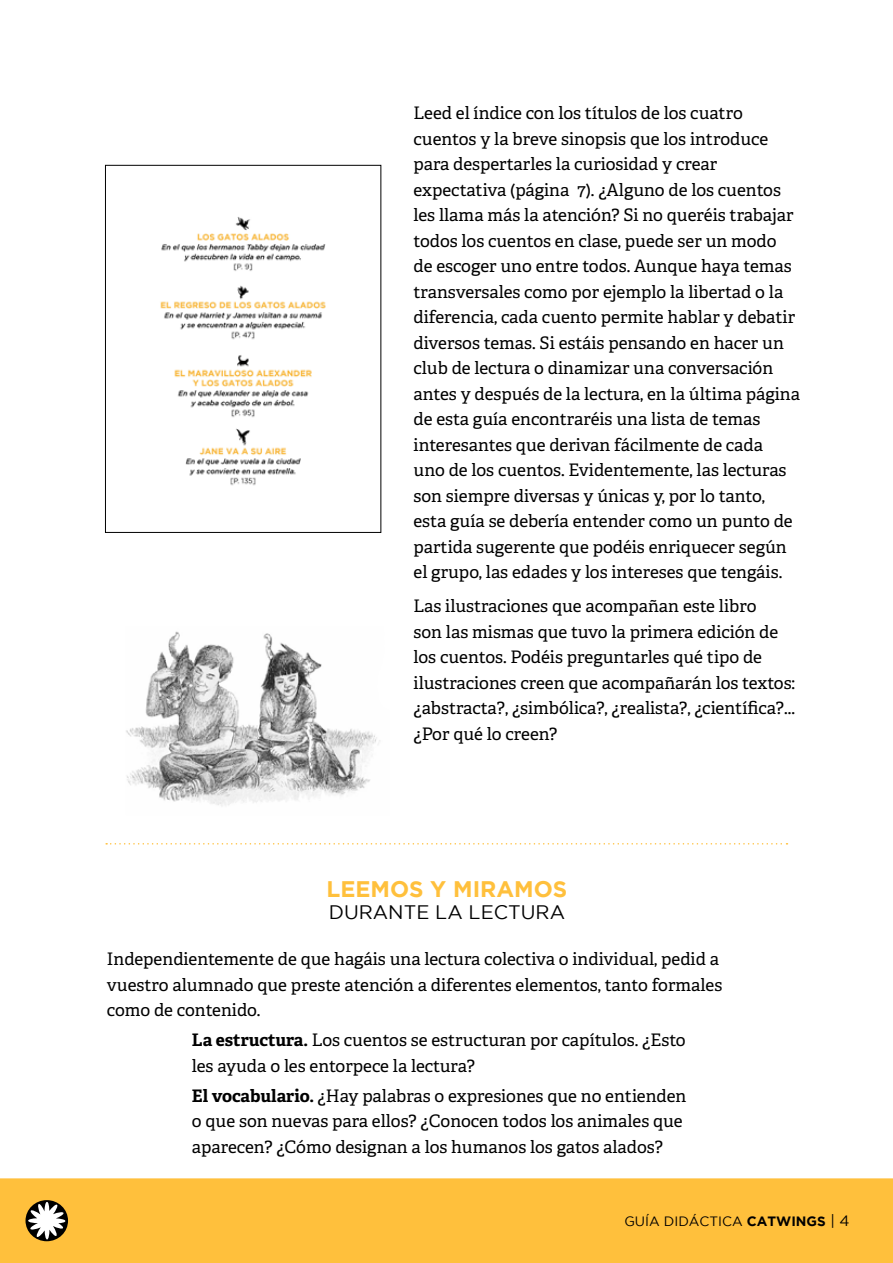
<style>
.page{position:relative;width:893px;height:1263px;background:#fff}
.page>*{position:absolute;margin:0;border:0;box-sizing:border-box;transform-origin:0 0}
.t1{font:700 22.5px "Gotham";color:#ffc03c}
.t2{font:19.5px "Gotham";color:#000}
.t3{font:17.25px/25.5px "Adelle PE";color:#000}
.t4{font:13.5px "Gotham";color:#000}
.s1{font-weight:700}
.s2{font-size:15px}
</style>
<div class="page">
<img style="left:126px;top:631px;width:254px;height:175px">
<img style="left:160px;top:217px;width:166px;height:269px">
<div style="left:105px;top:165px;width:276px;height:368px;border:1px solid #000"></div>
<div style="left:0;top:1178px;width:893px;height:85px;background:#ffc03c"></div>
<svg style="left:106px;top:843px;width:681px;height:1px"></svg>
<svg style="left:26px;top:1200px;width:42px;height:41px"></svg>
<svg style="left:28px;top:1202px;width:37px;height:37px"></svg>
<p class="t3" style="left:414px;top:100px;width:388px">Leed el índice con los títulos de los cuatro cuentos y la breve sinopsis que los introduce para despertarles la curiosidad y crear expectativa (página 7). ¿Alguno de los cuentos les llama más la atención? Si no queréis trabajar todos los cuentos en clase, puede ser un modo<br>de escoger uno entre todos. Aunque haya temas transversales como por ejemplo la libertad o la diferencia, cada cuento permite hablar y debatir diversos temas. Si estáis pensando en hacer un club de lectura o dinamizar una conversación antes y después de la lectura, en la última página de esta guía encontraréis una lista de temas interesantes que derivan fácilmente de cada<br>uno de los cuentos. Evidentemente, las lecturas son siempre diversas y únicas y, por lo tanto, esta guía se debería entender como un punto de partida sugerente que podéis enriquecer según el grupo, las edades y los intereses que tengáis.</p>
<p class="t3" style="left:414px;top:593px;width:383px">Las ilustraciones que acompañan este libro<br>son las mismas que tuvo la primera edición de los cuentos. Podéis preguntarles qué tipo de ilustraciones creen que acompañarán los textos: ¿abstracta?, ¿simbólica?, ¿realista?, ¿científica?... ¿Por qué lo creen?</p>
<h1 class="t1" style="left:326px;top:876px;width:242px">LEEMOS Y MIRAMOS</h1>
<p class="t2" style="left:329px;top:901px;width:238px">DURANTE LA LECTURA</p>
<p class="t3" style="left:107px;top:946px;width:617px">Independientemente de que hagáis una lectura colectiva o individual, pedid a vuestro alumnado que preste atención a diferentes elementos, tanto formales como de contenido.</p>
<p class="t3" style="left:192px;top:1027px;width:495px"><span class="s1">La estructura.</span> Los cuentos se estructuran por capítulos. ¿Esto les ayuda o les entorpece la lectura?</p>
<p class="t3" style="left:192px;top:1082px;width:496px"><span class="s1">El vocabulario.</span> ¿Hay palabras o expresiones que no entienden o que son nuevas para ellos? ¿Conocen todos los animales que aparecen? ¿Cómo designan a los humanos los gatos alados?</p>
<p class="t4" style="left:624px;top:1214px;width:227px">GUÍA DIDÁCTICA <span class="s1">CATWINGS</span> <span class="s2">| 4</span></p>
</div>
